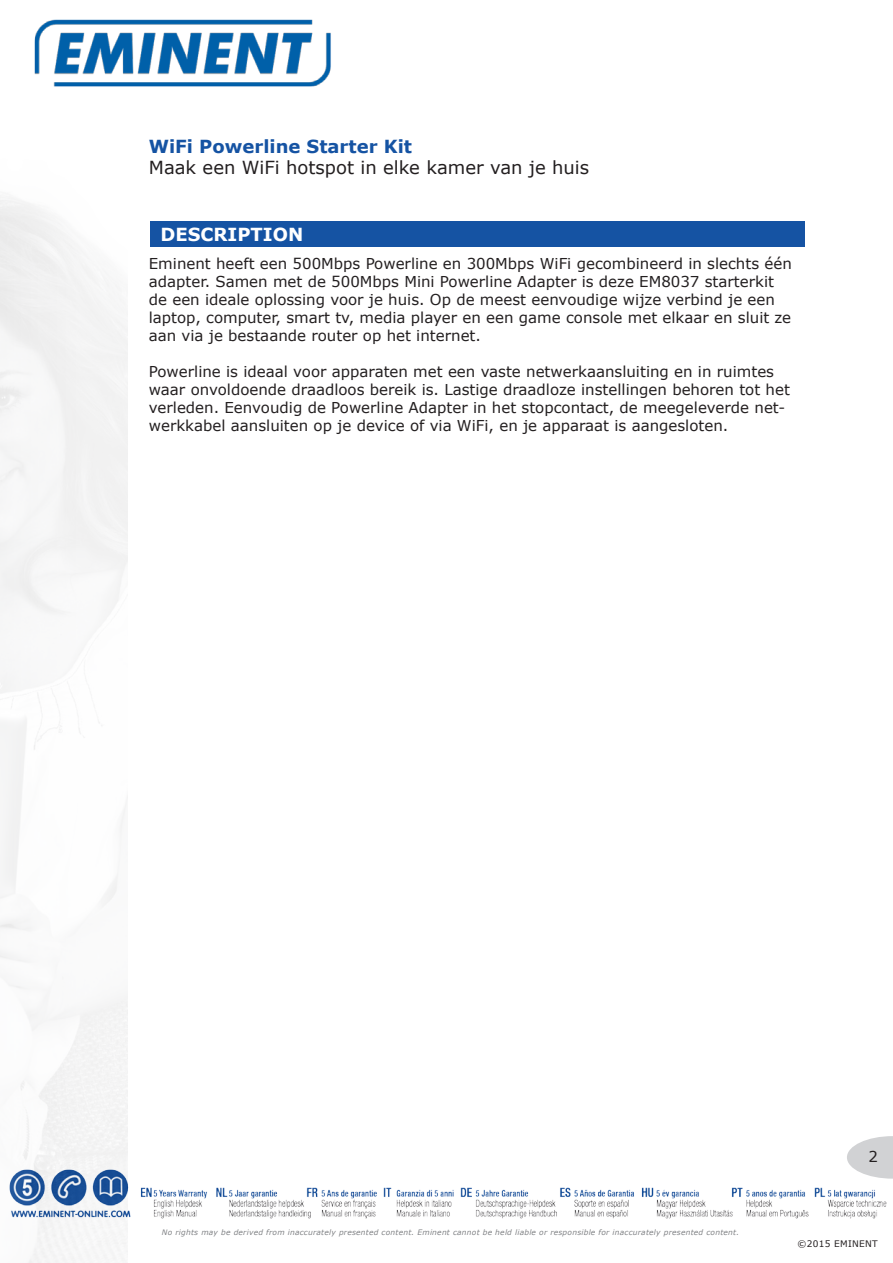
<style>
.page{position:relative;width:893px;height:1263px;background:#fff}
.page>*{position:absolute;margin:0;border:0;box-sizing:border-box;transform-origin:0 0}
.t1{font:18px "Verdana";color:#231f20}
.t2{font:700 18px "Verdana";color:#1553a3}
.t3{font:700 18px "Verdana";color:#fff}
.t4{font:15px/18px "Verdana";color:#231f20}
.t5{font:9px "Verdana";letter-spacing:.03em;color:#231f20}
.t6{font:italic 7.5px "Verdana";letter-spacing:.03em;color:#808285}
</style>
<div class="page">
<svg style="left:849px;top:1136px;width:44px;height:15px"></svg>
<img style="left:128px;top:1151px;width:765px;height:68px">
<img style="left:0;top:197px;width:128px;height:1066px">
<img style="left:34px;top:19px;width:297px;height:68px">
<div style="left:150px;top:221px;width:654px;height:26px;background:#1553a3"></div>
<p class="t2" style="left:149px;top:135px;width:265px">WiFi Powerline Starter Kit</p>
<p class="t1" style="left:149px;top:156px;width:442px">Maak een WiFi hotspot in elke kamer van je huis</p>
<p class="t3" style="left:160px;top:223px;width:144px">DESCRIPTION</p>
<p class="t4" style="left:149px;top:254px;width:644px">Eminent heeft een 500Mbps Powerline en 300Mbps WiFi gecombineerd in slechts één adapter. Samen met de 500Mbps Mini Powerline Adapter is deze EM8037 starterkit de een ideale oplossing voor je huis. Op de meest eenvoudige wijze verbind je een laptop, computer, smart tv, media player en een game console met elkaar en sluit ze aan via je bestaande router op het internet.</p>
<p class="t4" style="left:149px;top:362px;width:643px">Powerline is ideaal voor apparaten met een vaste netwerkaansluiting en in ruimtes waar onvoldoende draadloos bereik is. Lastige draadloze instellingen behoren tot het verleden. Eenvoudig de Powerline Adapter in het stopcontact, de meegeleverde net&shy;werkkabel aansluiten op je device of via WiFi, en je apparaat is aangesloten.</p>
<p class="t6" style="left:162px;top:1227px;width:579px">No rights may be derived from inaccurately presented content. Eminent cannot be held liable or responsible for inaccurately presented content.</p>
<p class="t4" style="left:868px;top:1147px;width:11px">2</p>
<p class="t5" style="left:797px;top:1238px;width:82px">©2015 EMINENT</p>
</div>
